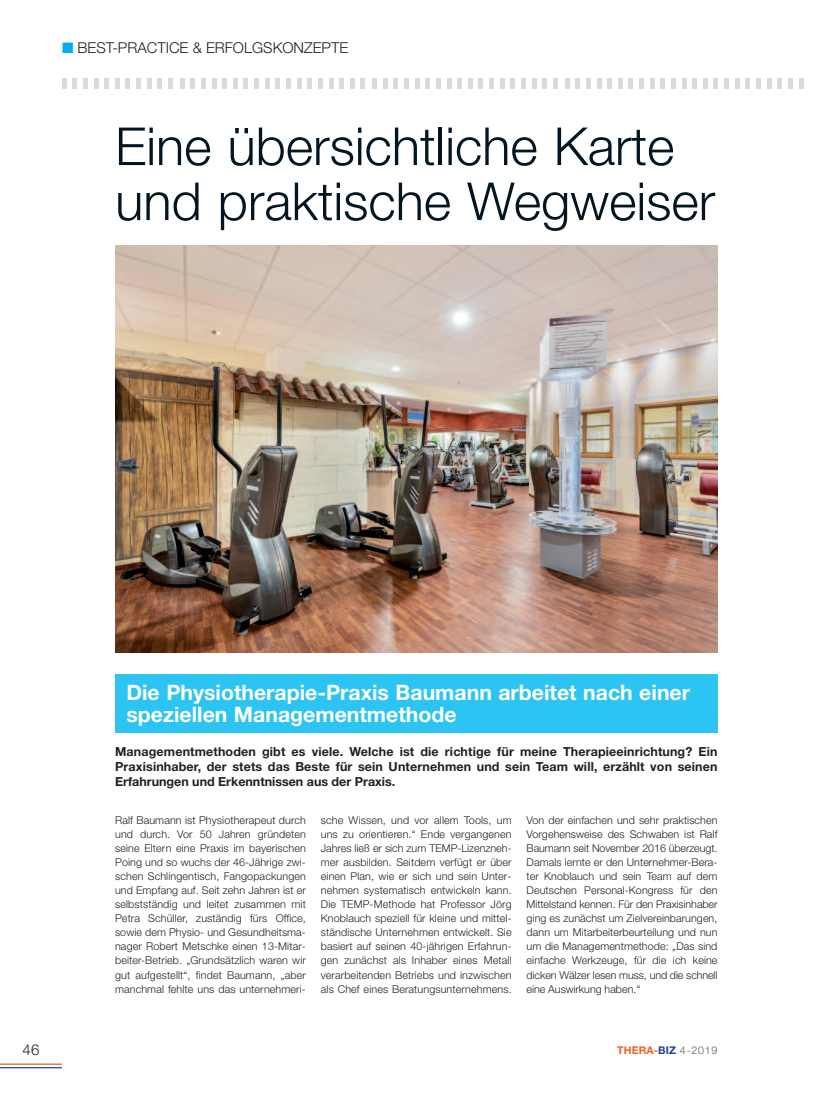
<style>
.page{position:relative;width:815px;height:1099px;background:#fff}
.page>*{position:absolute;margin:0;border:0;box-sizing:border-box;transform-origin:0 0}
.t1{font:300 52.5px/55px "Helvetica Neue";color:#011622}
.t2{font:700 21.25px/22.5px "Helvetica Neue";color:#fff}
.t3{font:300 15px "Helvetica Neue";color:#231f20}
.t4{font:700 12.5px/15px "Helvetica Neue";color:#231f20;text-align:justify}
.t5{font:300 10.75px/14px "Helvetica Neue";letter-spacing:.01em;color:#231f20;text-align:justify}
.t6{font:700 10.62px "Helvetica Neue";letter-spacing:.01em;color:#f26021}
.s1{color:#00aeef}
.s2{color:#253f8f}
.s3{font-weight:300;color:#57585a}
</style>
<div class="page">
<hr style="left:0;top:1063px;width:62px;height:1px;background:#f26021">
<hr style="left:0;top:1067px;width:62px;height:1px;background:#253f8f">
<hr style="left:62px;top:78px;width:4px;height:11px;background:#d9dadc">
<hr style="left:73px;top:78px;width:4px;height:11px;background:#d9dadc">
<div style="left:83px;top:78px;width:5px;height:11px;background:#d9dadc"></div>
<hr style="left:94px;top:78px;width:4px;height:11px;background:#d9dadc">
<hr style="left:105px;top:78px;width:4px;height:11px;background:#d9dadc">
<hr style="left:115px;top:78px;width:4px;height:11px;background:#d9dadc">
<hr style="left:126px;top:78px;width:4px;height:11px;background:#d9dadc">
<div style="left:136px;top:78px;width:5px;height:11px;background:#d9dadc"></div>
<hr style="left:147px;top:78px;width:4px;height:11px;background:#d9dadc">
<hr style="left:158px;top:78px;width:4px;height:11px;background:#d9dadc">
<div style="left:168px;top:78px;width:5px;height:11px;background:#d9dadc"></div>
<hr style="left:180px;top:78px;width:4px;height:11px;background:#d9dadc">
<hr style="left:191px;top:78px;width:4px;height:11px;background:#d9dadc">
<div style="left:201px;top:78px;width:5px;height:11px;background:#d9dadc"></div>
<hr style="left:212px;top:78px;width:4px;height:11px;background:#d9dadc">
<hr style="left:223px;top:78px;width:4px;height:11px;background:#d9dadc">
<hr style="left:233px;top:78px;width:4px;height:11px;background:#d9dadc">
<hr style="left:244px;top:78px;width:4px;height:11px;background:#d9dadc">
<div style="left:254px;top:78px;width:5px;height:11px;background:#d9dadc"></div>
<hr style="left:265px;top:78px;width:4px;height:11px;background:#d9dadc">
<hr style="left:276px;top:78px;width:4px;height:11px;background:#d9dadc">
<div style="left:286px;top:78px;width:5px;height:11px;background:#d9dadc"></div>
<hr style="left:297px;top:78px;width:4px;height:11px;background:#d9dadc">
<hr style="left:308px;top:78px;width:4px;height:11px;background:#d9dadc">
<div style="left:318px;top:78px;width:5px;height:11px;background:#d9dadc"></div>
<hr style="left:329px;top:78px;width:4px;height:11px;background:#d9dadc">
<hr style="left:340px;top:78px;width:4px;height:11px;background:#d9dadc">
<hr style="left:350px;top:78px;width:4px;height:11px;background:#d9dadc">
<hr style="left:361px;top:78px;width:4px;height:11px;background:#d9dadc">
<hr style="left:373px;top:78px;width:4px;height:11px;background:#d9dadc">
<hr style="left:383px;top:78px;width:4px;height:11px;background:#d9dadc">
<hr style="left:394px;top:78px;width:4px;height:11px;background:#d9dadc">
<div style="left:404px;top:78px;width:5px;height:11px;background:#d9dadc"></div>
<hr style="left:415px;top:78px;width:4px;height:11px;background:#d9dadc">
<hr style="left:426px;top:78px;width:4px;height:11px;background:#d9dadc">
<div style="left:436px;top:78px;width:5px;height:11px;background:#d9dadc"></div>
<hr style="left:447px;top:78px;width:4px;height:11px;background:#d9dadc">
<hr style="left:458px;top:78px;width:4px;height:11px;background:#d9dadc">
<hr style="left:468px;top:78px;width:4px;height:11px;background:#d9dadc">
<hr style="left:479px;top:78px;width:4px;height:11px;background:#d9dadc">
<div style="left:489px;top:78px;width:5px;height:11px;background:#d9dadc"></div>
<hr style="left:500px;top:78px;width:4px;height:11px;background:#d9dadc">
<hr style="left:511px;top:78px;width:4px;height:11px;background:#d9dadc">
<div style="left:521px;top:78px;width:5px;height:11px;background:#d9dadc"></div>
<hr style="left:532px;top:78px;width:4px;height:11px;background:#d9dadc">
<hr style="left:543px;top:78px;width:4px;height:11px;background:#d9dadc">
<hr style="left:553px;top:78px;width:4px;height:11px;background:#d9dadc">
<hr style="left:565px;top:78px;width:4px;height:11px;background:#d9dadc">
<hr style="left:576px;top:78px;width:4px;height:11px;background:#d9dadc">
<div style="left:586px;top:78px;width:5px;height:11px;background:#d9dadc"></div>
<hr style="left:597px;top:78px;width:4px;height:11px;background:#d9dadc">
<hr style="left:608px;top:78px;width:4px;height:11px;background:#d9dadc">
<hr style="left:618px;top:78px;width:4px;height:11px;background:#d9dadc">
<hr style="left:629px;top:78px;width:4px;height:11px;background:#d9dadc">
<div style="left:639px;top:78px;width:5px;height:11px;background:#d9dadc"></div>
<hr style="left:650px;top:78px;width:4px;height:11px;background:#d9dadc">
<hr style="left:661px;top:78px;width:4px;height:11px;background:#d9dadc">
<div style="left:671px;top:78px;width:5px;height:11px;background:#d9dadc"></div>
<hr style="left:682px;top:78px;width:4px;height:11px;background:#d9dadc">
<hr style="left:693px;top:78px;width:4px;height:11px;background:#d9dadc">
<hr style="left:703px;top:78px;width:4px;height:11px;background:#d9dadc">
<hr style="left:714px;top:78px;width:4px;height:11px;background:#d9dadc">
<div style="left:724px;top:78px;width:5px;height:11px;background:#d9dadc"></div>
<hr style="left:735px;top:78px;width:4px;height:11px;background:#d9dadc">
<hr style="left:746px;top:78px;width:4px;height:11px;background:#d9dadc">
<div style="left:756px;top:78px;width:5px;height:11px;background:#d9dadc"></div>
<hr style="left:767px;top:78px;width:4px;height:11px;background:#d9dadc">
<hr style="left:778px;top:78px;width:4px;height:11px;background:#d9dadc">
<hr style="left:788px;top:78px;width:4px;height:11px;background:#d9dadc">
<hr style="left:799px;top:78px;width:4px;height:11px;background:#d9dadc">
<img style="left:115px;top:245px;width:603px;height:407px">
<div style="left:115px;top:674px;width:603px;height:59px;background:#2bc4f3"></div>
<h3 class="t3" style="left:62px;top:42px;width:288px"><span class="s1">■</span> BEST-PRACTICE &amp; ERFOLGSKONZEPTE</h3>
<h1 class="t1" style="left:115px;top:124px;width:602px">Eine übersichtliche Karte und praktische Wegweiser</h1>
<h2 class="t2" style="left:126px;top:683px;width:565px">Die Physiotherapie-Praxis Baumann arbeitet nach einer speziellen Managementmethode</h2>
<p class="t4" style="left:115px;top:745px;width:604px">Managementmethoden gibt es viele. Welche ist die richtige für meine Therapieeinrichtung? Ein Praxisinhaber, der stets das Beste für sein Unternehmen und sein Team will, erzählt von seinen Erfahrungen und Erkenntnissen aus der Praxis.</p>
<p class="t5" style="left:115px;top:814px;width:192px">Ralf Baumann ist Physiotherapeut durch und durch. Vor 50 Jahren gründeten seine Eltern eine Praxis im bayerischen Poing und so wuchs der 46-Jährige zwi&shy;schen Schlingentisch, Fangopackungen und Empfang auf. Seit zehn Jahren ist er selbstständig und leitet zusammen mit Petra Schüller, zuständig fürs Office, sowie dem Physio- und Gesundheitsma&shy;nager Robert Metschke einen 13-Mitar&shy;beiter-Betrieb. „Grundsätzlich waren wir gut aufgestellt“, findet Baumann, „aber manchmal fehlte uns das unternehmeri-</p>
<p class="t5" style="left:321px;top:814px;width:192px">sche Wissen, und vor allem Tools, um uns zu orientieren.“ Ende vergangenen Jahres ließ er sich zum TEMP-Lizenzneh&shy;mer ausbilden. Seitdem verfügt er über einen Plan, wie er sich und sein Unter&shy;nehmen systematisch entwickeln kann.<br>Die TEMP-Methode hat Professor Jörg Knoblauch speziell für kleine und mittel&shy;ständische Unternehmen entwickelt. Sie basiert auf seinen 40-jährigen Erfahrun&shy;gen zunächst als Inhaber eines Metall verarbeitenden Betriebs und inzwischen als Chef eines Beratungsunternehmens.</p>
<p class="t5" style="left:527px;top:814px;width:192px">Von der einfachen und sehr praktischen Vorgehensweise des Schwaben ist Ralf Baumann seit November 2016 überzeugt.<br>Damals lernte er den Unternehmer-Bera&shy;ter Knoblauch und sein Team auf dem Deutschen Personal-Kongress für den Mittelstand kennen. Für den Praxisinhaber ging es zunächst um Zielvereinbarungen, dann um Mitarbeiterbeurteilung und nun um die Managementmethode: „Das sind einfache Werkzeuge, für die ich keine dicken Wälzer lesen muss, und die schnell eine Auswirkung haben.“</p>
<h3 class="t3" style="left:23px;top:1044px;width:18px">46</h3>
<p class="t6" style="left:617px;top:1046px;width:102px">THERA-<span class="s2">BIZ</span> <span class="s3">4-2019</span></p>
</div>
